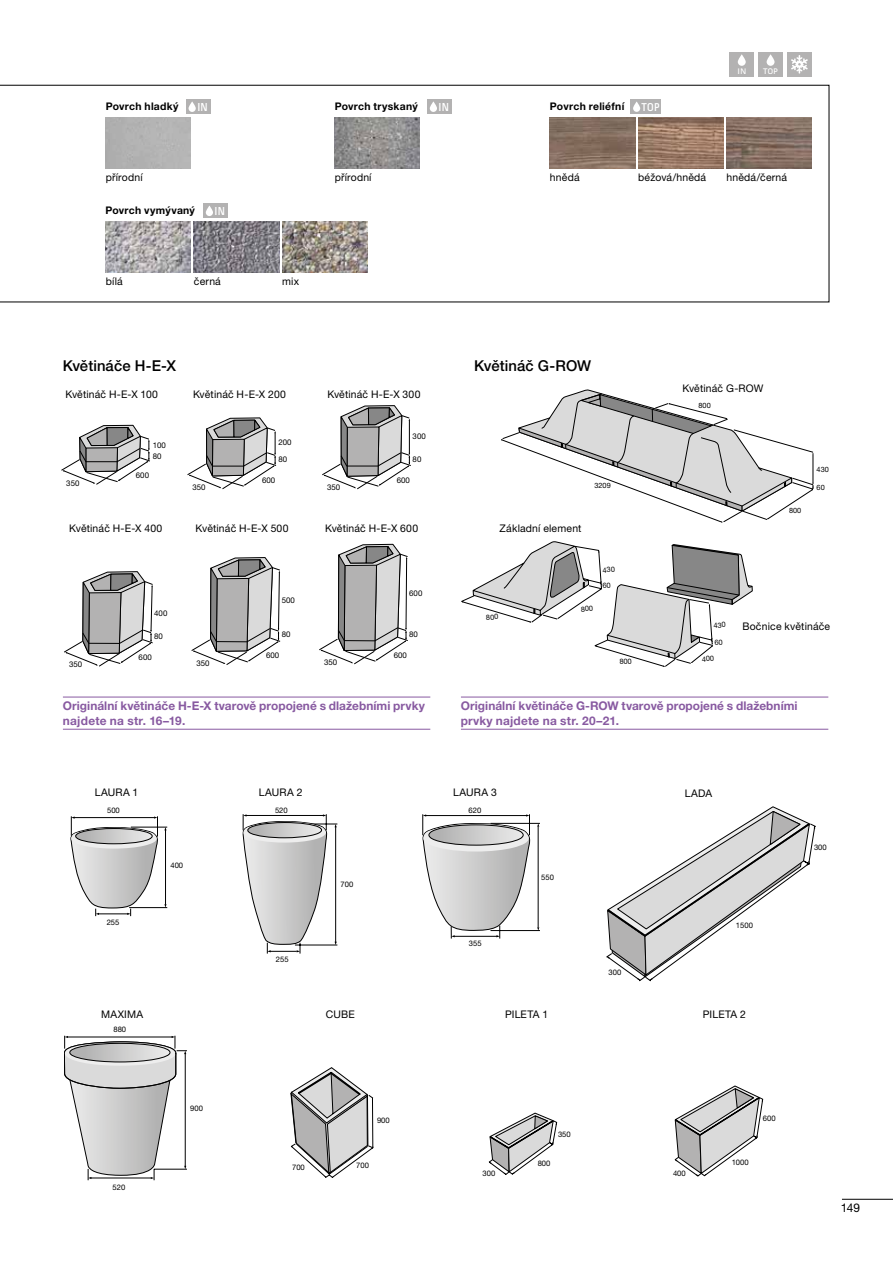
<style>
.page{position:relative;width:893px;height:1263px;background:#fff}
.page>*{position:absolute;margin:0;border:0;box-sizing:border-box;transform-origin:0 0}
.t1{font:500 15px "Helvetica Neue LT Pro";letter-spacing:.005em;color:#000}
.t2{font:700 12px/14.4px "Helvetica Neue LT Pro";letter-spacing:.005em;color:#885aa1}
.t3{font:12px "Helvetica Neue LT Pro";color:#000}
.t4{font:600 11.85px "Pill Gothic 300 mg";color:#fff}
.t5{font:600 11.7px "Pill Gothic 300 mg";color:#fff}
.t6{font:10.5px "Helvetica Neue LT Pro";letter-spacing:.015em;color:#000}
.t7{font:700 10.5px "Helvetica Neue LT Pro";letter-spacing:.025em;color:#000}
.t8{font:600 8.25px "Pill Gothic 600 mg";color:#fff}
.t9{font:7.8px "Helvetica Neue LT Pro";color:#000}
.t10{font:7.65px "Helvetica Neue LT Pro";color:#000}
.t11{font:7.35px/15.5px "Helvetica Neue LT Pro";color:#000}
</style>
<div class="page">
<svg style="left:0;top:85px;width:829px;height:217px"></svg>
<hr style="left:842px;top:1199px;width:51px;height:1px;background:#000">
<img style="left:638px;top:118px;width:85px;height:51px">
<img style="left:194px;top:221px;width:85px;height:51px">
<img style="left:106px;top:221px;width:85px;height:51px">
<div style="left:106px;top:118px;width:85px;height:51px;background:#b3b3b3"></div>
<img style="left:726px;top:118px;width:85px;height:51px">
<img style="left:282px;top:221px;width:85px;height:51px">
<img style="left:335px;top:118px;width:85px;height:51px">
<img style="left:550px;top:118px;width:85px;height:51px">
<div style="left:758px;top:52px;width:25px;height:24px;background:#b3b2b2"></div>
<svg style="left:767px;top:54px;width:7px;height:12px"></svg>
<div style="left:787px;top:52px;width:24px;height:24px;background:#b3b2b2"></div>
<svg style="left:791px;top:55px;width:17px;height:19px"></svg>
<div style="left:730px;top:52px;width:24px;height:24px;background:#b3b2b2"></div>
<svg style="left:738px;top:54px;width:8px;height:12px"></svg>
<div style="left:186px;top:99px;width:25px;height:15px;background:#b3b2b2"></div>
<svg style="left:189px;top:101px;width:7px;height:11px"></svg>
<div style="left:203px;top:203px;width:25px;height:15px;background:#b3b2b2"></div>
<div style="left:206px;top:206px;width:7px;height:10px;background:#fff;border-radius:4px"></div>
<div style="left:427px;top:99px;width:25px;height:15px;background:#b3b2b2"></div>
<svg style="left:430px;top:101px;width:7px;height:11px"></svg>
<div style="left:631px;top:99px;width:30px;height:15px;background:#b3b2b2"></div>
<div style="left:633px;top:102px;width:7px;height:10px;background:#fff;border-radius:4px"></div>
<svg style="left:61px;top:425px;width:89px;height:60px"></svg>
<svg style="left:187px;top:418px;width:89px;height:71px"></svg>
<svg style="left:322px;top:405px;width:89px;height:84px"></svg>
<svg style="left:64px;top:571px;width:89px;height:95px"></svg>
<svg style="left:191px;top:557px;width:89px;height:108px"></svg>
<svg style="left:319px;top:544px;width:89px;height:120px"></svg>
<hr style="left:165px;top:830px;width:1px;height:75px;background:#000">
<hr style="left:131px;top:827px;width:36px;height:1px;background:#000">
<hr style="left:129px;top:907px;width:38px;height:1px;background:#000">
<svg style="left:71px;top:816px;width:87px;height:100px"></svg>
<hr style="left:335px;top:827px;width:1px;height:115px;background:#000">
<hr style="left:295px;top:824px;width:42px;height:1px;background:#000">
<hr style="left:295px;top:945px;width:42px;height:1px;background:#000">
<svg style="left:243px;top:814px;width:84px;height:139px"></svg>
<hr style="left:490px;top:823px;width:50px;height:1px;background:#000">
<hr style="left:490px;top:930px;width:50px;height:1px;background:#000">
<hr style="left:538px;top:827px;width:1px;height:100px;background:#000">
<svg style="left:422px;top:814px;width:108px;height:124px"></svg>
<svg style="left:606px;top:806px;width:210px;height:175px"></svg>
<svg style="left:290px;top:1067px;width:83px;height:111px"></svg>
<svg style="left:489px;top:1112px;width:68px;height:63px"></svg>
<svg style="left:674px;top:1085px;width:89px;height:91px"></svg>
<svg style="left:64px;top:1035px;width:123px;height:145px"></svg>
<hr style="left:63px;top:697px;width:367px;height:1px;background:#885aa1">
<hr style="left:63px;top:729px;width:367px;height:1px;background:#885aa1">
<hr style="left:461px;top:697px;width:367px;height:1px;background:#885aa1">
<hr style="left:461px;top:729px;width:367px;height:1px;background:#885aa1">
<svg style="left:461px;top:542px;width:291px;height:125px"></svg>
<svg style="left:501px;top:389px;width:313px;height:133px"></svg>
<p class="t4" style="left:438px;top:99px;width:12px">IN</p>
<p class="t5" style="left:641px;top:99px;width:20px">TOP</p>
<p class="t4" style="left:197px;top:99px;width:12px">IN</p>
<p class="t7" style="left:106px;top:100px;width:74px">Povrch hladký</p>
<p class="t7" style="left:335px;top:100px;width:85px">Povrch tryskaný</p>
<p class="t7" style="left:550px;top:100px;width:76px">Povrch reliéfní</p>
<p class="t8" style="left:737px;top:66px;width:10px">IN</p>
<p class="t8" style="left:763px;top:66px;width:16px">TOP</p>
<p class="t6" style="left:106px;top:171px;width:38px">přírodní</p>
<p class="t6" style="left:726px;top:171px;width:62px">hnědá/černá</p>
<p class="t6" style="left:335px;top:171px;width:38px">přírodní</p>
<p class="t6" style="left:550px;top:171px;width:31px">hnědá</p>
<p class="t6" style="left:638px;top:171px;width:69px">béžová/hnědá</p>
<p class="t7" style="left:105px;top:204px;width:91px">Povrch vymývaný</p>
<p class="t4" style="left:214px;top:203px;width:12px">IN</p>
<p class="t6" style="left:106px;top:275px;width:19px">bílá</p>
<p class="t6" style="left:194px;top:275px;width:28px">černá</p>
<p class="t6" style="left:282px;top:275px;width:18px">mix</p>
<h1 class="t1" style="left:63px;top:357px;width:115px">Květináče H-E-X</h1>
<h1 class="t1" style="left:474px;top:357px;width:118px">Květináč G-ROW</h1>
<p class="t6" style="left:65px;top:388px;width:94px">Květináč H-E-X 100</p>
<p class="t6" style="left:193px;top:388px;width:94px">Květináč H-E-X 200</p>
<p class="t6" style="left:327px;top:388px;width:94px">Květináč H-E-X 300</p>
<p class="t9" style="left:153px;top:440px;width:15px">100</p>
<p class="t9" style="left:278px;top:437px;width:15px">200</p>
<p class="t9" style="left:413px;top:432px;width:15px">300</p>
<p class="t9" style="left:153px;top:452px;width:10px">80</p>
<p class="t9" style="left:278px;top:454px;width:10px">80</p>
<p class="t9" style="left:413px;top:454px;width:10px">80</p>
<p class="t9" style="left:66px;top:478px;width:15px">350</p>
<p class="t9" style="left:136px;top:471px;width:15px">600</p>
<p class="t9" style="left:192px;top:483px;width:15px">350</p>
<p class="t9" style="left:262px;top:475px;width:15px">600</p>
<p class="t9" style="left:327px;top:483px;width:15px">350</p>
<p class="t9" style="left:397px;top:475px;width:15px">600</p>
<p class="t11" style="left:594px;top:477px;width:18px">3209</p>
<p class="t6" style="left:69px;top:522px;width:94px">Květináč H-E-X 400</p>
<p class="t6" style="left:196px;top:522px;width:94px">Květináč H-E-X 500</p>
<p class="t6" style="left:325px;top:522px;width:95px">Květináč H-E-X 600</p>
<p class="t6" style="left:500px;top:522px;width:83px">Základní element</p>
<p class="t11" style="left:601px;top:562px;width:15px;rotate:-4deg">430<br>60</p>
<p class="t9" style="left:282px;top:595px;width:15px">500</p>
<p class="t9" style="left:409px;top:588px;width:15px">600</p>
<p class="t9" style="left:154px;top:608px;width:15px">400</p>
<p class="t9" style="left:154px;top:632px;width:10px">80</p>
<p class="t9" style="left:282px;top:630px;width:10px">80</p>
<p class="t9" style="left:409px;top:629px;width:10px">80</p>
<p class="t9" style="left:69px;top:660px;width:15px">350</p>
<p class="t9" style="left:139px;top:652px;width:15px">600</p>
<p class="t9" style="left:196px;top:658px;width:15px">350</p>
<p class="t9" style="left:266px;top:651px;width:15px">600</p>
<p class="t9" style="left:324px;top:658px;width:15px">350</p>
<p class="t9" style="left:394px;top:650px;width:15px">600</p>
<p class="t6" style="left:682px;top:382px;width:82px">Květináč G-ROW</p>
<p class="t11" style="left:699px;top:398px;width:14px">800</p>
<p class="t11" style="left:789px;top:502px;width:14px">800</p>
<p class="t11" style="left:817px;top:462px;width:14px">430</p>
<p class="t11" style="left:817px;top:480px;width:10px">60</p>
<p class="t6" style="left:742px;top:620px;width:89px">Bočnice květináče</p>
<p class="t2" style="left:63px;top:698px;width:364px">Originální květináče H-E-X tvarově propojené s dlažebními prvky najdete na str. 16–19.</p>
<p class="t2" style="left:461px;top:698px;width:338px">Originální květináče G-ROW tvarově propojené s dlažebními prvky najdete na str. 20–21.</p>
<p class="t6" style="left:95px;top:786px;width:45px">LAURA 1</p>
<p class="t6" style="left:259px;top:786px;width:45px">LAURA 2</p>
<p class="t6" style="left:453px;top:786px;width:45px">LAURA 3</p>
<p class="t10" style="left:107px;top:806px;width:14px">500</p>
<p class="t10" style="left:107px;top:917px;width:14px">255</p>
<p class="t10" style="left:170px;top:861px;width:14px">400</p>
<p class="t10" style="left:275px;top:806px;width:14px">520</p>
<p class="t10" style="left:469px;top:806px;width:14px">620</p>
<p class="t10" style="left:276px;top:955px;width:14px">255</p>
<p class="t10" style="left:341px;top:880px;width:14px">700</p>
<p class="t10" style="left:469px;top:938px;width:14px">355</p>
<p class="t10" style="left:541px;top:872px;width:14px">550</p>
<p class="t10" style="left:608px;top:967px;width:14px">300</p>
<p class="t6" style="left:685px;top:787px;width:29px">LADA</p>
<p class="t10" style="left:736px;top:920px;width:19px">1500</p>
<p class="t6" style="left:101px;top:1008px;width:44px">MAXIMA</p>
<p class="t6" style="left:326px;top:1008px;width:30px">CUBE</p>
<p class="t6" style="left:505px;top:1008px;width:45px">PILETA 1</p>
<p class="t6" style="left:703px;top:1008px;width:45px">PILETA 2</p>
<p class="t10" style="left:113px;top:1024px;width:14px">880</p>
<p class="t10" style="left:814px;top:843px;width:14px">300</p>
<p class="t10" style="left:113px;top:1182px;width:14px">520</p>
<p class="t10" style="left:190px;top:1104px;width:14px">900</p>
<p class="t10" style="left:377px;top:1115px;width:14px">900</p>
<p class="t10" style="left:292px;top:1163px;width:14px">700</p>
<p class="t10" style="left:356px;top:1161px;width:14px">700</p>
<p class="t10" style="left:483px;top:1169px;width:14px">300</p>
<p class="t10" style="left:558px;top:1130px;width:14px">350</p>
<p class="t10" style="left:538px;top:1158px;width:14px">800</p>
<p class="t10" style="left:673px;top:1169px;width:14px">400</p>
<p class="t10" style="left:763px;top:1114px;width:14px">600</p>
<p class="t10" style="left:732px;top:1158px;width:19px">1000</p>
<p class="t3" style="left:841px;top:1200px;width:21px">149</p>
</div>
